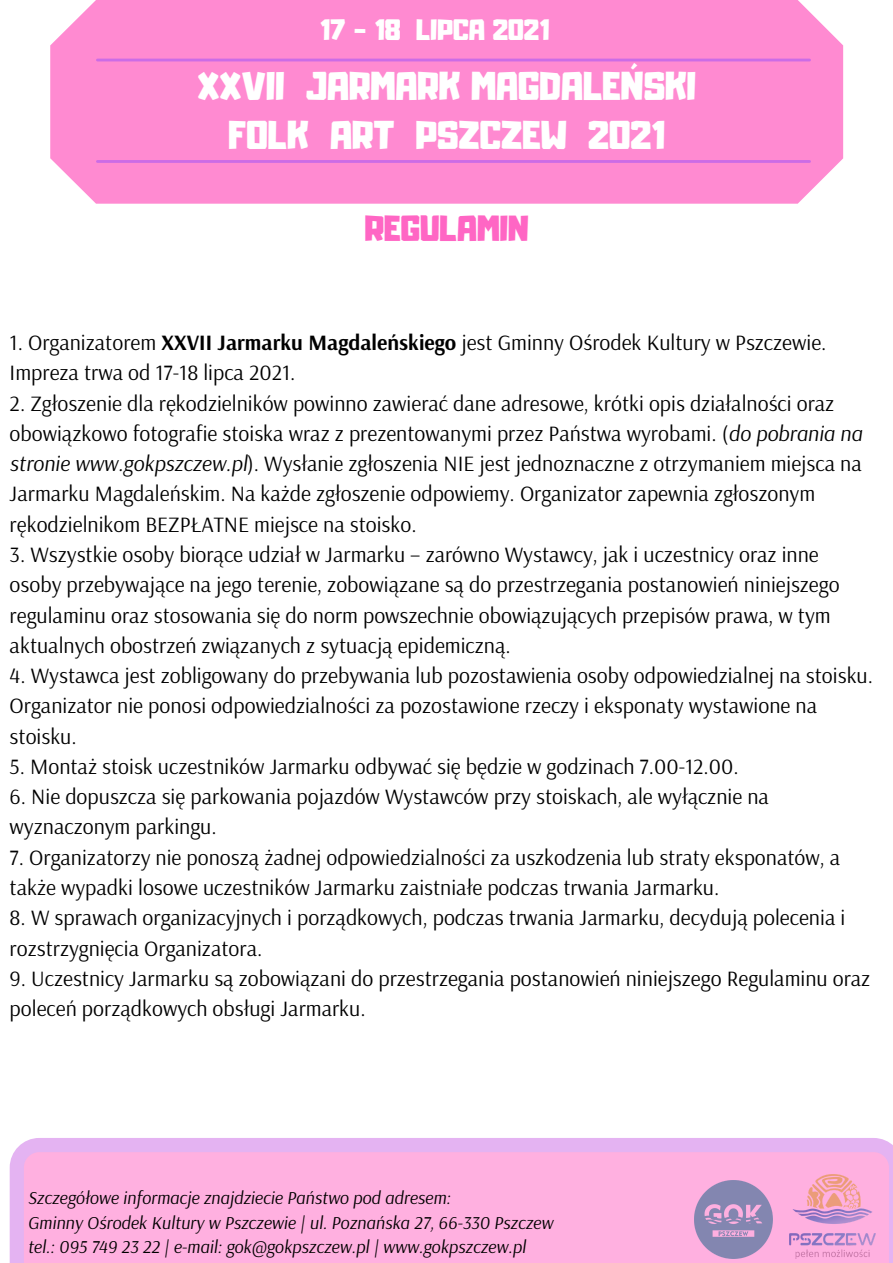
<style>
.page{position:relative;width:893px;height:1263px;background:#fff}
.page>*{position:absolute;margin:0;border:0;box-sizing:border-box;transform-origin:0 0}
.t1{font:35.33px "Adumu";color:#fff}
.t2{font:31.95px "Adumu";color:#ff66c4}
.t3{font:25.95px "Adumu";color:#fff}
.t4{font:21.83px/30.3px "Arsenal";color:#000}
.t5{font:italic 18.08px "Arsenal";color:#000}
.s1{font-weight:700}
.s2{font-style:italic}
</style>
<div class="page">
<div style="left:50px;top:0;width:793px;height:204px;background:#ff8ad1"></div>
<hr style="left:97px;top:160px;width:712px;height:3px;background:#cb6ce6">
<hr style="left:97px;top:59px;width:712px;height:2px;background:#cb6ce6">
<svg style="left:10px;top:1138px;width:883px;height:125px;background:#f5aedf"></svg>
<p class="t3" style="left:320px;top:19px;width:231px">17 - 18 LIPCA 2021</p>
<p class="t1" style="left:197px;top:72px;width:500px">XXVII JARMARK MAGDALEŃSKI</p>
<p class="t1" style="left:228px;top:121px;width:438px">FOLK ART PSZCZEW 2021</p>
<p class="t2" style="left:365px;top:215px;width:165px">REGULAMIN</p>
<p class="t4" style="left:10px;top:327px;width:818px">1. Organizatorem <span class="s1">XXVII Jarmarku Magdaleńskiego</span> jest Gminny Ośrodek Kultury w Pszczewie.<br>Impreza trwa od 17-18 lipca 2021.</p>
<p class="t4" style="left:10px;top:387px;width:854px">2. Zgłoszenie dla rękodzielników powinno zawierać dane adresowe, krótki opis działalności oraz obowiązkowo fotografie stoiska wraz z prezentowanymi przez Państwa wyrobami. (<span class="s2">do pobrania na stronie www.gokpszczew.pl</span>). Wysłanie zgłoszenia NIE jest jednoznaczne z otrzymaniem miejsca na Jarmarku Magdaleńskim. Na każde zgłoszenie odpowiemy. Organizator zapewnia zgłoszonym rękodzielnikom BEZPŁATNE miejsce na stoisko.</p>
<p class="t4" style="left:10px;top:539px;width:831px">3. Wszystkie osoby biorące udział w Jarmarku – zarówno Wystawcy, jak i uczestnicy oraz inne osoby przebywające na jego terenie, zobowiązane są do przestrzegania postanowień niniejszego regulaminu oraz stosowania się do norm powszechnie obowiązujących przepisów prawa, w tym aktualnych obostrzeń związanych z sytuacją epidemiczną.</p>
<p class="t4" style="left:10px;top:660px;width:865px">4. Wystawca jest zobligowany do przebywania lub pozostawienia osoby odpowiedzialnej na stoisku.<br>Organizator nie ponosi odpowiedzialności za pozostawione rzeczy i eksponaty wystawione na stoisku.</p>
<p class="t4" style="left:10px;top:751px;width:730px">5. Montaż stoisk uczestników Jarmarku odbywać się będzie w godzinach 7.00-12.00.</p>
<p class="t4" style="left:10px;top:781px;width:761px">6. Nie dopuszcza się parkowania pojazdów Wystawców przy stoiskach, ale wyłącznie na wyznaczonym parkingu.</p>
<p class="t4" style="left:10px;top:841px;width:832px">7. Organizatorzy nie ponoszą żadnej odpowiedzialności za uszkodzenia lub straty eksponatów, a także wypadki losowe uczestników Jarmarku zaistniałe podczas trwania Jarmarku.</p>
<p class="t4" style="left:10px;top:902px;width:837px">8. W sprawach organizacyjnych i porządkowych, podczas trwania Jarmarku, decydują polecenia i rozstrzygnięcia Organizatora.</p>
<p class="t4" style="left:10px;top:962px;width:862px">9. Uczestnicy Jarmarku są zobowiązani do przestrzegania postanowień niniejszego Regulaminu oraz poleceń porządkowych obsługi Jarmarku.</p>
<p class="t5" style="left:28px;top:1185px;width:424px">Szczegółowe informacje znajdziecie Państwo pod adresem:</p>
<p class="t5" style="left:28px;top:1210px;width:527px">Gminny Ośrodek Kultury w Pszczewie | ul. Poznańska 27, 66-330 Pszczew</p>
<p class="t5" style="left:28px;top:1235px;width:499px">tel.: 095 749 23 22 | e-mail: gok@gokpszczew.pl | www.gokpszczew.pl</p>
</div>
